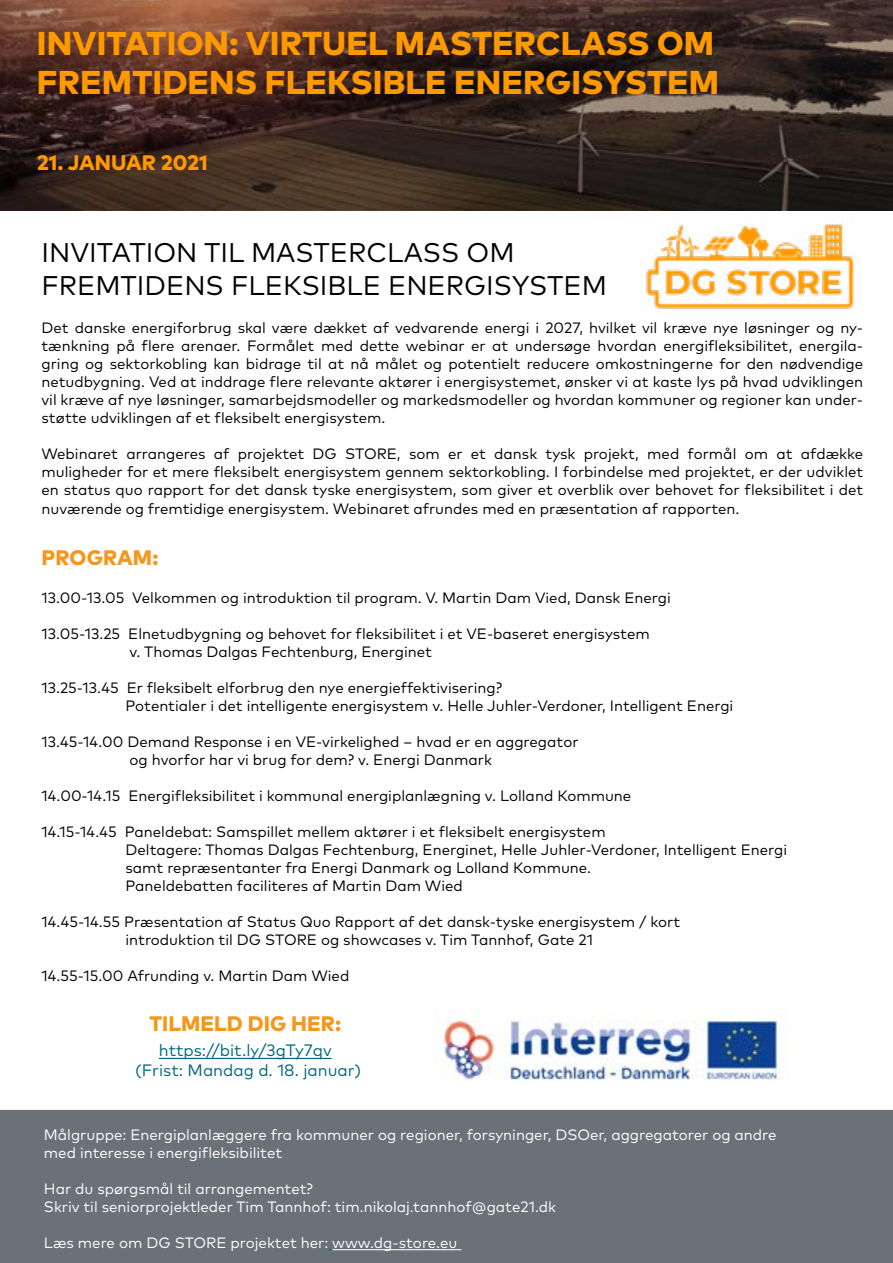
<style>
.page{position:relative;width:893px;height:1263px;background:#fff}
.page>*{position:absolute;margin:0;border:0;box-sizing:border-box;transform-origin:0 0}
.t1{font:800 33px/39.6px "Mark Pro";letter-spacing:.005em;color:#f90}
.t2{font:27px/32.4px "Mark Pro";color:#000}
.t3{font:800 21px "Mark Pro";letter-spacing:.005em;color:#f4971a}
.t4{font:800 21px "Mark Pro";letter-spacing:.005em;color:#f90}
.t5{font:16.5px/19.8px "Mark Pro";color:#006878;text-align:center}
.t6{font:15px/18px "Mark Pro";color:#000}
.t7{font:15px/18px "Mark Pro";color:#fff}
</style>
<div class="page">
<svg style="left:3px;top:3px;width:887px;height:204px;background:#3f2b23"></svg>
<div style="left:0;top:0;width:893px;height:210px;border:2px solid #000"></div>
<img style="left:646px;top:221px;width:209px;height:88px">
<hr style="left:159px;top:1058px;width:173px;height:1px;background:#006878">
<div style="left:0;top:1110px;width:893px;height:153px;background:#6a7278"></div>
<hr style="left:332px;top:1249px;width:129px;height:1px;background:#fff">
<img style="left:444px;top:1009px;width:346px;height:72px">
<h1 class="t1" style="left:37px;top:21px;width:684px">INVITATION: VIRTUEL MASTERCLASS OM<br>FREMTIDENS FLEKSIBLE ENERGISYSTEM</h1>
<h3 class="t4" style="left:37px;top:147px;width:172px">21. JANUAR 2021</h3>
<h2 class="t2" style="left:41px;top:234px;width:567px">INVITATION TIL MASTERCLASS OM<br>FREMTIDENS FLEKSIBLE ENERGISYSTEM</h2>
<p class="t6" style="left:41px;top:317px;width:823px;text-align:justify">Det danske energiforbrug skal være dækket af vedvarende energi i 2027, hvilket vil kræve nye løsninger og ny&shy;tænkning på flere arenaer. Formålet med dette webinar er at undersøge hvordan energifleksibilitet, energila&shy;gring og sektorkobling kan bidrage til at nå målet og potentielt reducere omkostningerne for den nødvendige netudbygning. Ved at inddrage flere relevante aktører i energisystemet, ønsker vi at kaste lys på hvad udviklingen vil kræve af nye løsninger, samarbejdsmodeller og markedsmodeller og hvordan kommuner og regioner kan under&shy;støtte udviklingen af et fleksibelt energisystem.</p>
<p class="t6" style="left:41px;top:443px;width:823px;text-align:justify">Webinaret arrangeres af projektet DG STORE, som er et dansk tysk projekt, med formål om at afdække muligheder for et mere fleksibelt energisystem gennem sektorkobling. I forbindelse med projektet, er der udviklet en status quo rapport for det dansk tyske energisystem, som giver et overblik over behovet for fleksibilitet i det</p>
<p class="t6" style="left:41px;top:499px;width:699px">nuværende og fremtidige energisystem. Webinaret afrundes med en præsentation af rapporten.</p>
<h3 class="t3" style="left:42px;top:541px;width:118px">PROGRAM:</h3>
<p class="t6" style="left:41px;top:587px;width:631px">13.00-13.05 Velkommen og introduktion til program. V. Martin Dam Vied, Dansk Energi</p>
<p class="t6" style="left:129px;top:623px;width:522px;text-indent:-88px">13.05-13.25 Elnetudbygning og behovet for fleksibilitet i et VE-baseret energisystem v. Thomas Dalgas Fechtenburg, Energinet</p>
<p class="t6" style="left:126px;top:677px;width:609px;text-indent:-84px">13.25-13.45 Er fleksibelt elforbrug den nye energieffektivisering?<br>Potentialer i det intelligente energisystem v. Helle Juhler-Verdoner, Intelligent Energi</p>
<p class="t6" style="left:41px;top:731px;width:539px;text-align:center">13.45-14.00 Demand Response i en VE-virkelighed – hvad er en aggregator og hvorfor har vi brug for dem? v. Energi Danmark</p>
<p class="t6" style="left:41px;top:785px;width:591px">14.00-14.15 Energifleksibilitet i kommunal energiplanlægning v. Lolland Kommune</p>
<p class="t6" style="left:126px;top:821px;width:663px;text-indent:-84px">14.15-14.45 Paneldebat: Samspillet mellem aktører i et fleksibelt energisystem<br>Deltagere: Thomas Dalgas Fechtenburg, Energinet, Helle Juhler-Verdoner, Intelligent Energi samt repræsentanter fra Energi Danmark og Lolland Kommune.<br>Paneldebatten faciliteres af Martin Dam Wied</p>
<p class="t6" style="left:41px;top:911px;width:640px;text-align:center">14.45-14.55 Præsentation af Status Quo Rapport af det dansk-tyske energisystem / kort introduktion til DG STORE og showcases v. Tim Tannhof, Gate 21</p>
<p class="t6" style="left:41px;top:965px;width:309px">14.55-15.00 Afrunding v. Martin Dam Wied</p>
<h3 class="t3" style="left:149px;top:1007px;width:193px">TILMELD DIG HER:</h3>
<p class="t5" style="left:135px;top:1039px;width:228px">https://bit.ly/3gTy7qv<br>(Frist: Mandag d. 18. januar)</p>
<p class="t7" style="left:44px;top:1124px;width:734px">Målgruppe: Energiplanlæggere fra kommuner og regioner, forsyninger, DSOer, aggregatorer og andre med interesse i energifleksibilitet</p>
<p class="t7" style="left:44px;top:1178px;width:514px">Har du spørgsmål til arrangementet?<br>Skriv til seniorprojektleder Tim Tannhof: tim.nikolaj.tannhof@gate21.dk</p>
<p class="t7" style="left:44px;top:1232px;width:415px">Læs mere om DG STORE projektet her: www.dg-store.eu</p>
</div>
